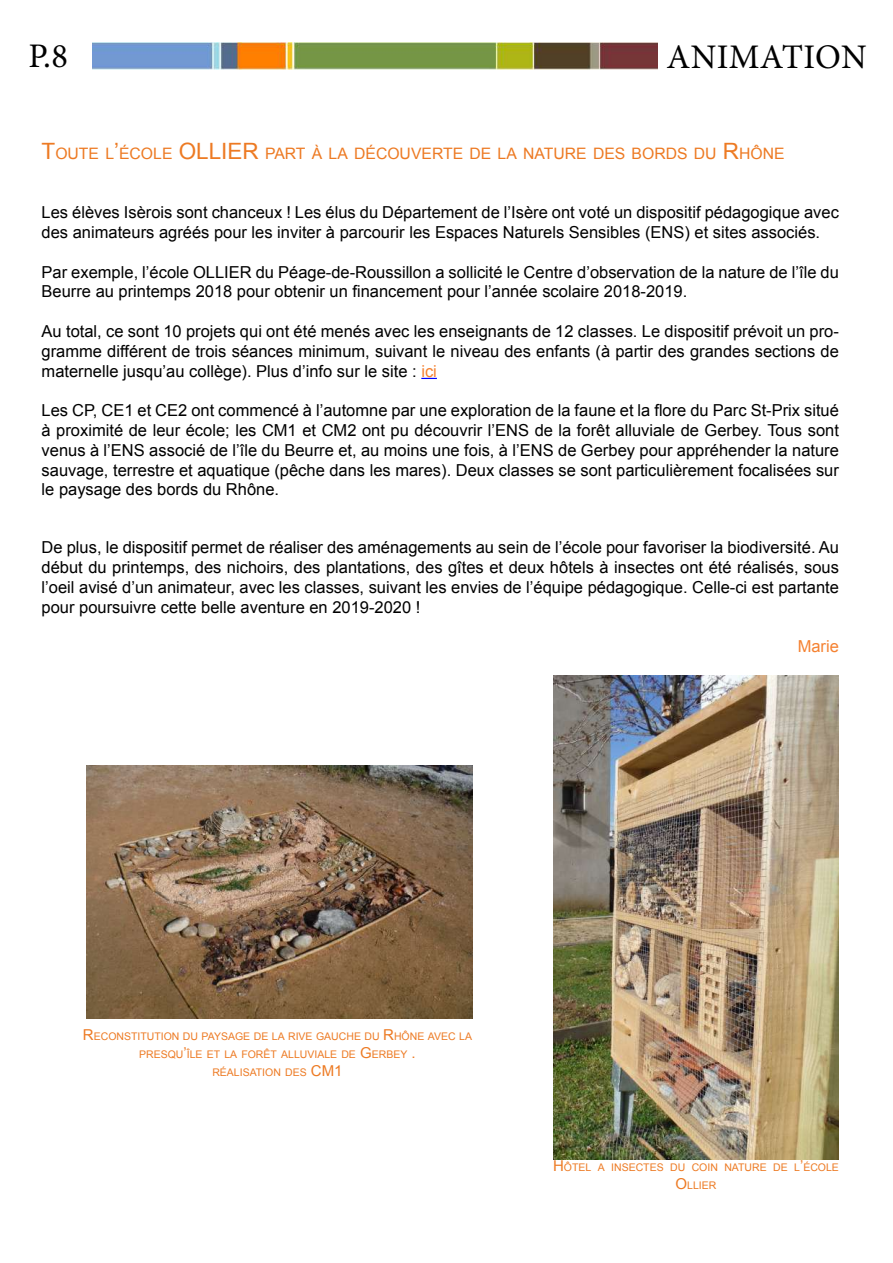
<style>
.page{position:relative;width:893px;height:1263px;background:#fff}
.page>*{position:absolute;margin:0;border:0;box-sizing:border-box;transform-origin:0 0}
.t1{font:34.5px "Minion Pro";letter-spacing:.01em;color:#000}
.t2{font:16.5px/19.8px "Arial";color:#000;text-align:justify}
.t3{font:16.5px "Arial";color:#f58232}
.t4{font:15.75px "Arial";color:#ed7a23}
.t5{font:10.5px/18px "Arial";color:#ed7a23;text-align:center}
.s1{font-size:22.5px}
.s2{color:#f58232}
.s3{font-size:15px}
</style>
<div class="page">
<img style="left:92px;top:42px;width:566px;height:27px">
<svg style="left:421px;top:378px;width:16px;height:1px"></svg>
<img style="left:87px;top:765px;width:385px;height:253px">
<img style="left:553px;top:675px;width:286px;height:485px">
<h1 class="t1" style="left:28px;top:32px;width:41px">P.8</h1>
<h1 class="t1" style="left:667px;top:33px;width:202px">ANIMATION</h1>
<p class="t4" style="left:42px;top:143px;width:152px"><span class="s1">T</span>OUTE L<span class="s1">’</span>ÉCOLE <span class="s1">OLLIER</span></p>
<p class="t4" style="left:265px;top:143px;width:521px">PART À LA DÉCOUVERTE DE LA NATURE DES BORDS DU <span class="s1">R</span>HÔNE</p>
<p class="t2" style="left:42px;top:203px;width:799px">Les élèves Isèrois sont chanceux ! Les élus du Département de l’Isère ont voté un dispositif pédagogique avec des animateurs agréés pour les inviter à parcourir les Espaces Naturels Sensibles (ENS) et sites associés.</p>
<p class="t2" style="left:42px;top:262px;width:799px">Par exemple, l’école OLLIER du Péage-de-Roussillon a sollicité le Centre d’observation de la nature de l’île du<br>Beurre au printemps 2018 pour obtenir un financement pour l’année scolaire 2018-2019.</p>
<p class="t2" style="left:42px;top:322px;width:799px">Au total, ce sont 10 projets qui ont été menés avec les enseignants de 12 classes. Le dispositif prévoit un pro&shy;gramme différent de trois séances minimum, suivant le niveau des enfants (à partir des grandes sections de maternelle jusqu’au collège). Plus d’info sur le site : <span class="s2">ici</span></p>
<p class="t2" style="left:42px;top:401px;width:799px">Les CP, CE1 et CE2 ont commencé à l’automne par une exploration de la faune et la flore du Parc St-Prix situé à proximité de leur école; les CM1 et CM2 ont pu découvrir l’ENS de la forêt alluviale de Gerbey. Tous sont venus à l’ENS associé de l’île du Beurre et, au moins une fois, à l’ENS de Gerbey pour appréhender la nature sauvage, terrestre et aquatique (pêche dans les mares). Deux classes se sont particulièrement focalisées sur le paysage des bords du Rhône.</p>
<p class="t2" style="left:42px;top:538px;width:799px">De plus, le dispositif permet de réaliser des aménagements au sein de l’école pour favoriser la biodiversité. Au début du printemps, des nichoirs, des plantations, des gîtes et deux hôtels à insectes ont été réalisés, sous l’oeil avisé d’un animateur, avec les classes, suivant les envies de l’équipe pédagogique. Celle-ci est partante pour poursuivre cette belle aventure en 2019-2020 !</p>
<p class="t3" style="left:798px;top:635px;width:43px">Marie</p>
<p class="t5" style="left:83px;top:1027px;width:391px"><span class="s3">R</span>ECONSTITUTION DU PAYSAGE DE LA RIVE GAUCHE DU <span class="s3">R</span>HÔNE AVEC LA<br>PRESQU<span class="s3">’</span>ÎLE ET LA FORÊT ALLUVIALE DE <span class="s3">G</span>ERBEY <span class="s3">.<br></span>RÉALISATION DES <span class="s3">CM1</span></p>
<p class="t5" style="left:553px;top:1158px;width:287px"><span class="s3">H</span> ÔTEL A INSECTES DU COIN NATURE DE L<span class="s3">’</span>ÉCOLE<br><span class="s3">O</span>LLIER</p>
</div>
